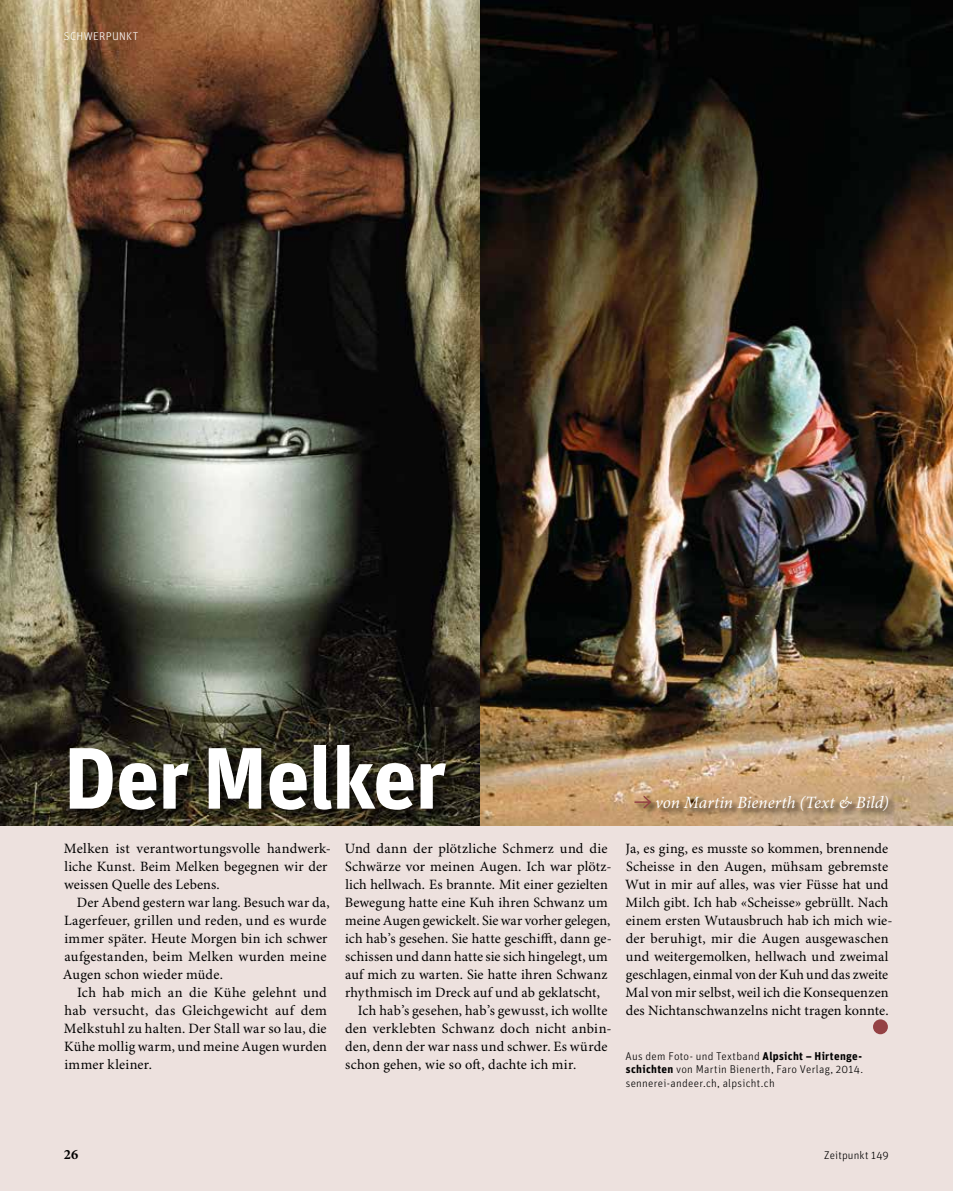
<style>
.page{position:relative;width:953px;height:1191px;background:#fff}
.page>*{position:absolute;margin:0;border:0;box-sizing:border-box;transform-origin:0 0}
.t1{font:700 87px "Unit OT";letter-spacing:-.015em;color:#fff}
.t2{font:italic 17.25px "Minion Pro";color:#fff}
.t3{font:14.25px/18px "Minion Pro";letter-spacing:.01em;color:#000}
.t4{font:700 14.25px "Minion Pro";color:#000}
.t5{font:300 11.25px/13.5px "Unit OT";letter-spacing:.025em;color:#000;text-align:justify}
.t6{font:300 11.25px "Unit OT";letter-spacing:.03em;color:#fff}
.s1{font-weight:700}
</style>
<div class="page">
<div style="left:0;top:60px;width:952px;height:1131px;background:#ede1de"></div>
<img style="left:0;top:0;width:952px;height:825px">
<div style="left:873px;top:1019px;width:14px;height:15px;background:#944144;border-radius:50%"></div>
<div style="left:634px;top:796px;width:263px;height:23px;background:#000;opacity:.75"></div>
<svg style="left:635px;top:794px;width:17px;height:16px"></svg>
<div style="left:69px;top:744px;width:394px;height:83px;background:#000;opacity:.7"></div>
<p class="t6" style="left:64px;top:29px;width:76px">SCHWERPUNKT</p>
<h1 class="t1" style="left:64px;top:721px;width:384px">Der Melker</h1>
<p class="t3" style="left:64px;top:839px;width:268px">Melken ist verantwortungsvolle handwerk&shy;liche Kunst. Beim Melken begegnen wir der weissen Quelle des Lebens.</p>
<p class="t3" style="left:63px;top:893px;width:268px;text-indent:14px">Der Abend gestern war lang. Besuch war da, Lagerfeuer, grillen und reden, und es wurde immer später. Heute Morgen bin ich schwer aufgestanden, beim Melken wurden meine Augen schon wieder müde.</p>
<p class="t3" style="left:64px;top:983px;width:264px;text-align:justify;text-indent:13px">Ich hab mich an die Kühe gelehnt und hab versucht, das Gleichgewicht auf dem Melkstuhl zu halten. Der Stall war so lau, die Kühe mollig warm, und meine Augen wurden immer kleiner.</p>
<p class="t3" style="left:344px;top:839px;width:264px">Und dann der plötzliche Schmerz und die</p>
<p class="t3" style="left:345px;top:857px;width:268px">Schwärze vor meinen Augen. Ich war plötz-</p>
<p class="t3" style="left:345px;top:875px;width:264px">lich hellwach. Es brannte. Mit einer gezielten</p>
<p class="t3" style="left:345px;top:893px;width:264px">Bewegung hatte eine Kuh ihren Schwanz um</p>
<p class="t3" style="left:345px;top:911px;width:267px">meine Augen gewickelt. Sie war vorher gelegen,</p>
<p class="t3" style="left:345px;top:929px;width:268px">ich hab’s gesehen. Sie hatte geschifft, dann ge-</p>
<p class="t3" style="left:345px;top:947px;width:264px">schissen und dann hatte sie sich hingelegt, um</p>
<p class="t3" style="left:345px;top:965px;width:264px">auf mich zu warten. Sie hatte ihren Schwanz</p>
<p class="t3" style="left:345px;top:983px;width:256px">rhythmisch im Dreck auf und ab geklatscht,</p>
<p class="t3" style="left:358px;top:1001px;width:251px">Ich hab’s gesehen, hab’s gewusst, ich wollte</p>
<p class="t3" style="left:345px;top:1019px;width:268px">den verklebten Schwanz doch nicht anbin-</p>
<p class="t3" style="left:345px;top:1037px;width:264px">den, denn der war nass und schwer. Es würde</p>
<p class="t3" style="left:345px;top:1055px;width:233px">schon gehen, wie so oft, dachte ich mir.</p>
<p class="t2" style="left:655px;top:792px;width:235px">von Martin Bienerth (Text &amp; Bild)</p>
<p class="t3" style="left:625px;top:839px;width:269px">Ja, es ging, es musste so kommen, brennende Scheisse in den Augen, mühsam gebremste Wut in mir auf alles, was vier Füsse hat und Milch gibt. Ich hab «Scheisse» gebrüllt. Nach einem ersten Wutausbruch hab ich mich wie&shy;der beruhigt, mir die Augen ausgewaschen und weitergemolken, hellwach und zweimal geschlagen, einmal von der Kuh und das zweite Mal von mir selbst, weil ich die Konsequenzen des Nichtanschwanzelns nicht tragen konnte.</p>
<p class="t5" style="left:625px;top:1049px;width:239px">Aus dem Foto- und Textband <span class="s1">Alpsicht – Hirtenge&shy;schichten</span> von Martin Bienerth, Faro Verlag, 2014. sennerei-andeer.ch, alpsicht.ch</p>
<p class="t4" style="left:64px;top:1145px;width:16px">26</p>
<p class="t5" style="left:824px;top:1148px;width:66px">Zeitpunkt 149</p>
</div>
